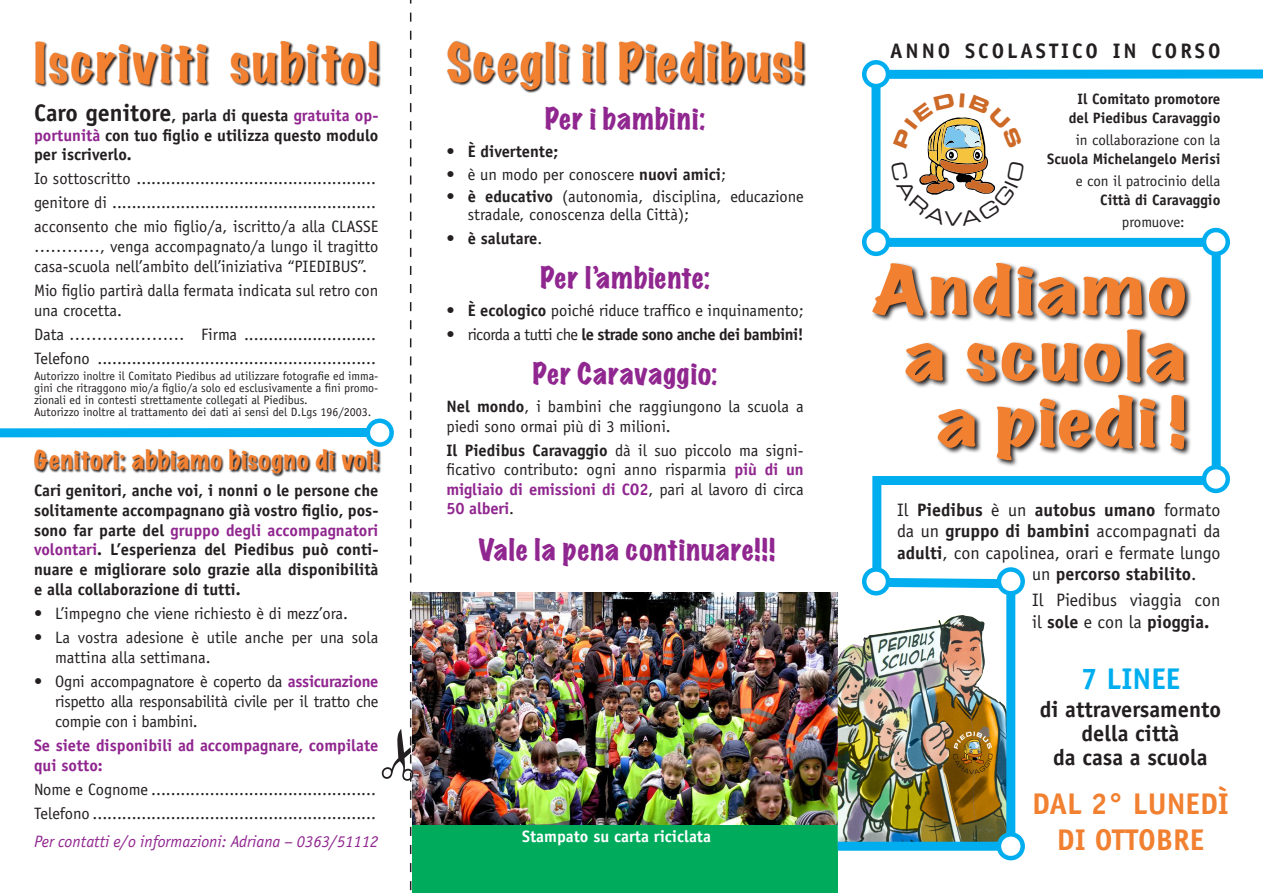
<style>
.page{position:relative;width:1263px;height:893px;background:#fff}
.page>*{position:absolute;margin:0;border:0;box-sizing:border-box;transform-origin:0 0}
.Titoli{font:expanded 61.5px/66px "Marker Felt";letter-spacing:.035em;color:#f18031;text-align:right;scale:1.29 1}
.Titoli-2{font:expanded 49.5px "Marker Felt";letter-spacing:.045em;color:#f18031}
.Titoli-3{font:expanded 48px "Marker Felt";letter-spacing:.04em;color:#f18031}
.Testo{font:700 30px/36px "Officina Sans Std";color:#f18031;text-align:center}
.Testo-2{font:700 30px "Officina Sans Std";color:#00aeef}
.Titolini{font:expanded 27px "Marker Felt";letter-spacing:.035em;color:#90268f}
.Testo_-_minuto{font:expanded 27px "Marker Felt";letter-spacing:.035em;color:#90268f}
.Titoli-4{font:expanded 24px "Marker Felt";letter-spacing:.035em;color:#f18031}
.Testo-3{font:700 22.5px/24px "Officina Sans Std";color:#231f20;text-align:center}
.Testo-4{font:700 21px "Officina Sans Std";letter-spacing:.14em;color:#231f20}
.Testo-5{font:18px/21.6px "Officina Sans Std";color:#231f20}
.Testo-6{font:700 18px "Officina Sans Std";color:#231f20}
.Testo-7{font:16.5px/19.8px "Officina Sans Std";color:#231f20;text-align:justify}
.Testo_-_tab{font:16.5px/19.8px "Officina Sans Std";color:#231f20}
.Testo-8{font:700 16.5px/19.8px "Officina Sans Std";color:#231f20;text-align:justify}
.Testo-9{font:700 16.5px/19.8px "Officina Sans Std";color:#90268f}
.Testo-10{font:italic 16.5px "Officina Sans Std";color:#90268f}
.Testo_-_tab-2{font:700 16.5px "Officina Sans Std";letter-spacing:-.03em;color:#231f20}
.Testo-11{font:700 16.5px "Officina Sans Std";color:#fff}
.Testo_-_tab-3{font:700 16.5px "Officina Sans Std";color:#231f20}
.Testo-12{font:700 15px/18.3px "Officina Sans Std";color:#231f20;text-align:center}
.Testo-13{font:15px/18.3px "Officina Sans Std";color:#231f20;text-align:right}
.Testo_-_minuto-2{font:12px/12px "Officina Sans Std";color:#231f20;text-align:justify}
.s1{font-size:24px}
.s2{color:#90268f}
.s3{font-weight:700;color:#90268f}
.s4{font-weight:400}
.s5{font-weight:700}
</style>
<div class="page">
<img style="left:414px;top:593px;width:415px;height:232px">
<div style="left:412px;top:825px;width:426px;height:68px;background:#00ab5b"></div>
<svg style="left:35px;top:41px;width:346px;height:47px"></svg>
<svg style="left:34px;top:449px;width:347px;height:28px"></svg>
<svg style="left:447px;top:40px;width:359px;height:53px"></svg>
<svg style="left:829px;top:65px;width:434px;height:790px"></svg>
<div style="left:0;top:428px;width:380px;height:9px;background:#00aeef"></div>
<svg style="left:1204px;top:230px;width:24px;height:24px"></svg>
<div style="left:1202px;top:228px;width:28px;height:28px;border:4px solid #00aeef;border-radius:50%"></div>
<svg style="left:1204px;top:467px;width:24px;height:24px"></svg>
<div style="left:1202px;top:465px;width:28px;height:28px;border:4px solid #00aeef;border-radius:50%"></div>
<div style="left:368px;top:421px;width:24px;height:24px;background:#fff;border-radius:50%"></div>
<div style="left:366px;top:419px;width:28px;height:28px;border:4px solid #00aeef;border-radius:50%"></div>
<svg style="left:864px;top:230px;width:24px;height:24px"></svg>
<div style="left:862px;top:228px;width:28px;height:28px;border:4px solid #00aeef;border-radius:50%"></div>
<svg style="left:864px;top:569px;width:24px;height:24px"></svg>
<div style="left:862px;top:567px;width:28px;height:28px;border:4px solid #00aeef;border-radius:50%"></div>
<svg style="left:999px;top:569px;width:24px;height:24px"></svg>
<div style="left:997px;top:567px;width:28px;height:28px;border:4px solid #00aeef;border-radius:50%"></div>
<svg style="left:999px;top:834px;width:24px;height:24px"></svg>
<div style="left:997px;top:832px;width:28px;height:28px;border:4px solid #00aeef;border-radius:50%"></div>
<svg style="left:864px;top:62px;width:24px;height:24px"></svg>
<div style="left:862px;top:60px;width:28px;height:28px;border:4px solid #00aeef;border-radius:50%"></div>
<svg style="left:382px;top:0;width:32px;height:891px"></svg>
<svg style="left:891px;top:93px;width:133px;height:133px"></svg>
<p class="Titoli-2" style="left:34px;top:24px;width:346px">Iscriviti subito!</p>
<p class="Testo-8" style="left:34px;top:105px;width:346px"><span class="s1">Caro genitore</span>, parla di questa <span class="s2">gratuita op&shy;portunità</span> con tuo figlio e utilizza questo modulo per iscriverlo.</p>
<p class="Testo-7" style="left:34px;top:169px;width:343px">Io sottoscritto .................................................</p>
<p class="Testo-7" style="left:34px;top:193px;width:343px">genitore di ......................................................</p>
<p class="Testo-7" style="left:34px;top:217px;width:346px">acconsento che mio figlio/a, iscritto/a alla CLASSE …………, venga accompagnato/a lungo il tragitto casa-scuola nell’ambito dell’iniziativa “PIEDIBUS”.</p>
<p class="Testo-7" style="left:34px;top:281px;width:346px">Mio figlio partirà dalla fermata indicata sul retro con una crocetta.</p>
<p class="Testo-7" style="left:34px;top:325px;width:343px">Data ………………… Firma ...........................</p>
<p class="Testo-7" style="left:34px;top:349px;width:343px">Telefono .........................................................</p>
<p class="Testo_-_minuto-2" style="left:34px;top:370px;width:346px">Autorizzo inoltre il Comitato Piedibus ad utilizzare fotografie ed imma&shy;gini che ritraggono mio/a figlio/a solo ed esclusivamente a fini promo&shy;zionali ed in contesti strettamente collegati al Piedibus.</p>
<p class="Testo_-_minuto-2" style="left:34px;top:406px;width:339px">Autorizzo inoltre al trattamento dei dati ai sensi del D.Lgs 196/2003.</p>
<p class="Titoli-4" style="left:34px;top:441px;width:346px">Genitori: abbiamo bisogno di voi!</p>
<p class="Testo-8" style="left:34px;top:480px;width:346px">Cari genitori, anche voi, i nonni o le persone che solitamente accompagnano già vostro figlio, pos&shy;sono far parte del <span class="s2">gruppo degli accompagnatori volontari</span>. L’esperienza del Piedibus può conti&shy;nuare e migliorare solo grazie alla disponibilità e alla collaborazione di tutti.</p>
<p class="Testo_-_tab" style="left:34px;top:604px;width:316px">• L’impegno che viene richiesto è di mezz’ora.</p>
<p class="Testo_-_tab" style="left:55px;top:628px;width:325px;text-indent:-21px">• La vostra adesione è utile anche per una sola mattina alla settimana.</p>
<p class="Testo_-_tab" style="left:55px;top:672px;width:325px;text-align:justify;text-indent:-21px">• Ogni accompagnatore è coperto da <span class="s3">assicurazione </span>rispetto alla responsabilità civile per il tratto che compie con i bambini.</p>
<p class="Testo-9" style="left:34px;top:735px;width:346px">Se siete disponibili ad accompagnare, compilate qui sotto:</p>
<p class="Testo-7" style="left:34px;top:779px;width:343px">Nome e Cognome ..............................................</p>
<p class="Testo-7" style="left:34px;top:803px;width:343px">Telefono ..........................................................</p>
<p class="Testo-10" style="left:34px;top:832px;width:346px">Per contatti e/o informazioni: Adriana – 0363/51112</p>
<p class="Titoli-3" style="left:446px;top:25px;width:359px">Scegli il Piedibus!</p>
<p class="Titolini" style="left:545px;top:97px;width:162px">Per i bambini:</p>
<p class="Testo_-_tab-3" style="left:446px;top:142px;width:113px"><span class="s4">•</span> È divertente;</p>
<p class="Testo_-_tab" style="left:446px;top:164px;width:281px">• è un modo per conoscere <span class="s5">nuovi amici</span>;</p>
<p class="Testo_-_tab" style="left:468px;top:187px;width:337px;line-height:18px;text-indent:-21px">• <span class="s5">è educativo</span> (autonomia, disciplina, educazione stradale, conoscenza della Città);</p>
<p class="Testo_-_tab-3" style="left:446px;top:228px;width:97px"><span class="s4">•</span> è salutare<span class="s4">.</span></p>
<p class="Titolini" style="left:540px;top:256px;width:171px">Per l’ambiente:</p>
<p class="Testo_-_tab" style="left:446px;top:301px;width:359px">• <span class="s5">È ecologico</span> poiché riduce traffico e inquinamento;</p>
<p class="Testo_-_tab-2" style="left:446px;top:324px;width:359px"><span class="s4">• ricorda a tutti che</span> le strade sono anche dei bambini!</p>
<p class="Titolini" style="left:533px;top:352px;width:186px">Per Caravaggio:</p>
<p class="Testo-7" style="left:446px;top:397px;width:359px"><span class="s5">Nel mondo</span>, i bambini che raggiungono la scuola a piedi sono ormai più di 3 milioni.</p>
<p class="Testo-7" style="left:446px;top:440px;width:359px"><span class="s5">Il Piedibus Caravaggio</span> dà il suo piccolo ma signi&shy;ficativo contributo: ogni anno risparmia <span class="s3">più di un migliaio di emissioni di CO2</span>, pari al lavoro di circa <span class="s3">50 alberi</span>.</p>
<p class="Testo_-_minuto" style="left:479px;top:529px;width:298px">Vale la pena continuare!!!</p>
<p class="Testo-11" style="left:522px;top:826px;width:190px">Stampato su carta riciclata</p>
<p class="Testo-4" style="left:890px;top:37px;width:332px">ANNO SCOLASTICO IN CORSO</p>
<p class="Testo-12" style="left:1069px;top:90px;width:153px">Il Comitato promotore del Piedibus Caravaggio</p>
<p class="Testo-12" style="left:1047px;top:131px;width:175px;text-align:right"><span class="s4">in collaborazione con la<br></span>Scuola Michelangelo Merisi</p>
<p class="Testo-13" style="left:1076px;top:172px;width:146px">e con il patrocinio della<br><span class="s5">Città di Caravaggio</span></p>
<p class="Testo-13" style="left:1122px;top:213px;width:64px">promuove:</p>
<p class="Titoli" style="left:872px;top:256px;width:245px">Andiamo a scuola a piedi !</p>
<p class="Testo-6" style="left:897px;top:498px;width:325px"><span class="s4">Il</span> Piedibus <span class="s4">è un</span> autobus umano <span class="s4">formato</span></p>
<p class="Testo-5" style="left:897px;top:520px;width:325px">da un <span class="s5">gruppo di bambini</span> accompagnati da</p>
<p class="Testo-5" style="left:897px;top:542px;width:325px"><span class="s5">adulti</span>, con capolinea, orari e fermate lungo</p>
<p class="Testo-6" style="left:1032px;top:563px;width:166px"><span class="s4">un</span> percorso stabilito<span class="s4">.</span></p>
<p class="Testo-5" style="left:1032px;top:589px;width:190px">Il Piedibus viaggia con il <span class="s5">sole</span> e con la <span class="s5">pioggia.</span></p>
<p class="Testo-2" style="left:1081px;top:660px;width:101px">7 LINEE</p>
<p class="Testo-3" style="left:1040px;top:697px;width:183px">di attraversamento della città<br>da casa a scuola</p>
<p class="Testo" style="left:1032px;top:786px;width:198px">DAL 2° LUNEDÌ<br>DI OTTOBRE</p>
</div>
